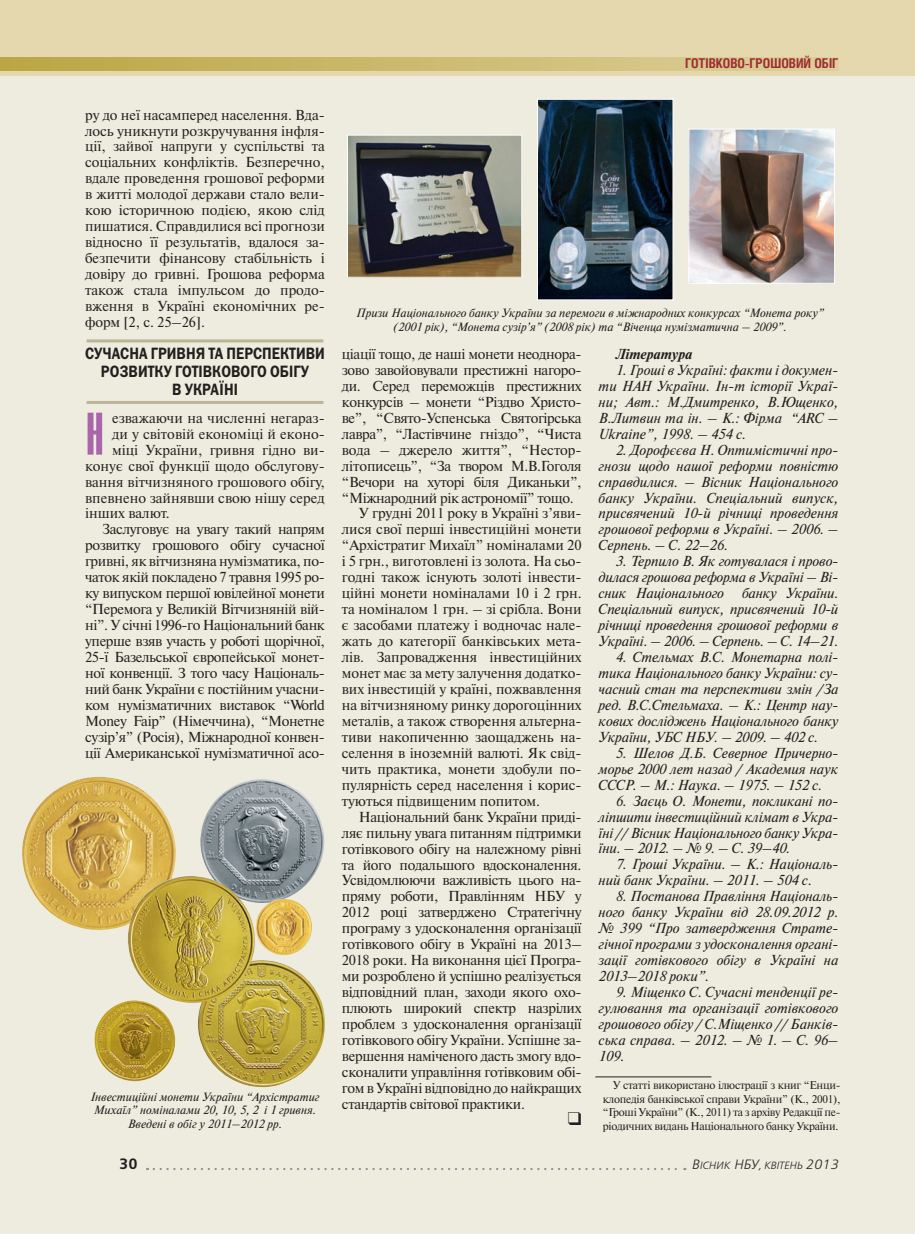
<style>
.page{position:relative;width:915px;height:1234px;background:#fff}
.page>*{position:absolute;margin:0;border:0;box-sizing:border-box;transform-origin:0 0}
.Aбзац_с_БУК_ч_б__N{font:60px "Compact C";color:#a966aa}
.ПОДЗАГОЛОВОК{font:16.5px/18px "Franklin Gothic Demi C";color:#231f20;text-align:center;scale:.85 1}
.t1{font:15px "Free Set Demi Bold C";color:#231f20}
.Текст__N{font:14.4px/15.9px "Newton C";letter-spacing:-.005em;color:#231f20;text-align:justify}
.Текст__N-2{font:italic 14.4px/15.9px "Newton C";letter-spacing:-.005em;color:#231f20;text-align:justify}
.Текст__N-3{font:14.4px/15.9px "Newton C";letter-spacing:-.025em;color:#231f20}
.Aбзац_с_БУК_ч_б__N-2{font:14.4px "Newton C";color:#231f20}
.Текст__N-4{font:italic 700 14.4px "Newton C";color:#231f20}
.РАЗДЕЛ{font:700 13.5px "Helios Cond";color:#9e2d32}
.Фото{font:italic 12px/13.5px "Newton C";color:#231f20;text-align:center}
.SnoskA{font:11.25px/13.5px "Newton C";letter-spacing:-.025em;color:#231f20;text-align:justify}
.t2{font:italic 10.5px "Free Set Light C";color:#231f20}
.s1{font-size:13.5px}
</style>
<div class="page">
<div style="left:0;top:0;width:914px;height:77px;background:#e5d8ae"></div>
<svg style="left:0;top:57px;width:838px;height:14px"></svg>
<hr style="left:914px;top:0;width:1px;height:77px;background:#e5d8ae">
<hr style="left:914px;top:77px;width:1px;height:1156px;background:#eeecde">
<div style="left:0;top:77px;width:914px;height:1156px;background:#eeecde"></div>
<hr style="left:87px;top:339px;width:236px;height:3px;background:#bdb497">
<hr style="left:87px;top:401px;width:236px;height:3px;background:#bdb497">
<svg style="left:154px;top:1168px;width:531px;height:1px"></svg>
<img style="left:198px;top:960px;width:127px;height:126px">
<img style="left:94px;top:1001px;width:82px;height:80px">
<img style="left:22px;top:776px;width:154px;height:153px">
<img style="left:200px;top:779px;width:124px;height:119px">
<img style="left:127px;top:875px;width:128px;height:127px">
<img style="left:255px;top:898px;width:57px;height:56px">
<hr style="left:595px;top:1076px;width:116px;height:1px;background:#231f20">
<img style="left:539px;top:101px;width:132px;height:197px">
<div style="left:537px;top:99px;width:136px;height:201px;border:1px solid #fff"></div>
<img style="left:690px;top:131px;width:142px;height:151px">
<div style="left:688px;top:129px;width:146px;height:155px;border:1px solid #fff"></div>
<img style="left:349px;top:137px;width:171px;height:138px">
<div style="left:347px;top:135px;width:175px;height:142px;border:1px solid #fff"></div>
<p class="Текст__N" style="left:85px;top:107px;width:241px">ру до неї насамперед населення. Вда&shy;лось уникнути розкручування інфля&shy;ції, зайвої напруги у суспільстві та соціальних конфліктів. Безперечно, вдале проведення грошової реформи в житті молодої держави стало вели&shy;кою історичною подією, якою слід пишатися. Справдилися всі прогнози відносно її результатів, вдалося за&shy;безпечити фінансову стабільність і довіру до гривні. Грошова реформа також стала імпульсом до продо&shy;вження в Україні економічних ре&shy;форм [2, с. 25–26].</p>
<p class="ПОДЗАГОЛОВОК" style="left:85px;top:344px;width:283px">СУЧАСНА ГРИВНЯ ТА ПЕРСПЕКТИВИ<br>РОЗВИТКУ ГОТІВКОВОГО ОБІГУ<br>В УКРАЇНІ</p>
<p class="Aбзац_с_БУК_ч_б__N" style="left:85px;top:404px;width:21px">Н</p>
<p class="Aбзац_с_БУК_ч_б__N-2" style="left:112px;top:410px;width:214px">езважаючи на численні негараз-</p>
<p class="Aбзац_с_БУК_ч_б__N-2" style="left:112px;top:426px;width:214px">ди у світовій економіці й еконо-</p>
<p class="Aбзац_с_БУК_ч_б__N-2" style="left:112px;top:442px;width:214px">міці України, гривня гідно ви-</p>
<p class="Aбзац_с_БУК_ч_б__N-2" style="left:85px;top:457px;width:241px">конує свої функції щодо обслугову-</p>
<p class="Aбзац_с_БУК_ч_б__N-2" style="left:85px;top:473px;width:241px">вання вітчизняного грошового обігу,</p>
<p class="Aбзац_с_БУК_ч_б__N-2" style="left:85px;top:489px;width:241px">впевнено зайнявши свою нішу серед</p>
<p class="Aбзац_с_БУК_ч_б__N-2" style="left:85px;top:505px;width:86px">інших валют.</p>
<p class="Текст__N-3" style="left:85px;top:521px;width:241px;text-indent:17px">Заслуговує на увагу такий напрям розвитку грошового обігу сучасної гривні, як вітчизняна нумізматика, по&shy;чаток якій покладено 7 травня 1995 ро&shy;ку випуском першої ювілейної монети “Перемога у Великій Вітчизняній вій&shy;ні”. У січні 1996-го Національний банк уперше взяв участь у роботі щорічної, 25-ї Базельської європейської монет&shy;ної конвенції. З того часу Національ&shy;ний банк України є постійним учасни&shy;ком нумізматичних виставок “World Money Faip” (Німеччина), “Монетне сузір’я” (Росія), Міжнародної конвен&shy;ції Американської нумізматичної асо-</p>
<p class="Фото" style="left:90px;top:1089px;width:230px">Інвестиційні монети України “Архістратиг<br>Михаїл” номіналами 20, 10, 5, 2 і 1 гривня.<br>Введені в обіг у 2011–2012 рр.</p>
<p class="РАЗДЕЛ" style="left:684px;top:55px;width:155px">ГОТІВКОВО-ГРОШОВИЙ ОБІГ</p>
<p class="Фото" style="left:356px;top:306px;width:469px">Призи Національного банку України за перемоги в міжнародних конкурсах “Монета року” (2001 рік), “Монета сузір’я” (2008 рік) та “Віченца нумізматична – 2009”.</p>
<p class="Текст__N" style="left:342px;top:346px;width:241px">ціації тощо, де наші монети неоднора&shy;зово завойовували престижні нагоро&shy;ди. Серед переможців престижних конкурсів – монети “Різдво Христо&shy;ве”, “Свято-Успенська Святогірська лавра”, “Ластівчине гніздо”, “Чиста вода – джерело життя”, “Нестор&shy;літописець”, “За твором М.В.Гоголя “Вечори на хуторі біля Диканьки”, “Міжнародний рік астрономії” тощо.</p>
<p class="Текст__N" style="left:342px;top:505px;width:241px;text-align:left;text-indent:17px">У грудні 2011 року в Україні з’яви&shy;лися свої перші інвестиційні монети “Архістратиг Михаїл” номіналами 20 і 5 грн., виготовлені із золота. На сьо&shy;годні також існують золоті інвести&shy;ційні монети номіналами 10 і 2 грн. та номіналом 1 грн. – зі срібла. Вони є засобами платежу і водночас нале&shy;жать до категорії банківських мета&shy;лів. Запровадження інвестиційних монет має за мету залучення додатко&shy;вих інвестицій у країні, пожвавлення на вітчизняному ринку дорогоцінних металів, а також створення альтерна&shy;тиви накопиченню заощаджень на&shy;селення в іноземній валюті. Як свід&shy;чить практика, монети здобули по&shy;пулярність серед населення і корис&shy;туються підвищеним попитом.</p>
<p class="Текст__N" style="left:342px;top:808px;width:241px;text-indent:17px">Національний банк України приді&shy;ляє пильну увага питанням підтримки готівкового обігу на належному рівні та його подальшого вдосконалення.<br>Усвідомлюючи важливість цього на&shy;пряму роботи, Правлінням НБУ у 2012 році затверджено Стратегічну програму з удосконалення організації готівкового обігу в Україні на 2013– 2018 роки. На виконання цієї Програ&shy;ми розроблено й успішно реалізується відповідний план, заходи якого охо&shy;плюють широкий спектр назрілих проблем з удосконалення організації готівкового обігу України. Успішне за&shy;вершення наміченого дасть змогу вдо&shy;сконалити управління готівковим обі&shy;гом в Україні відповідно до найкращих стандартів світової практики.</p>
<p class="Текст__N-4" style="left:615px;top:346px;width:78px">Література</p>
<p class="Текст__N-2" style="left:598px;top:362px;width:241px;text-indent:17px">1. Гроші в Україні: факти і докумен&shy;ти НАН України. Ін-т історії Украї&shy;ни; Авт.: М.Дмитренко, В.Ющенко, В.Литвин та ін. – К.: Фірма “ARC – Ukraine”, 1998. – 454 с.</p>
<p class="Текст__N-2" style="left:598px;top:442px;width:241px;text-indent:17px">2. Дорофєєва Н. Оптимістичні про&shy;гнози щодо нашої реформи повністю справдилися. – Вісник Національного банку України. Спеціальний випуск, присвячений 10-й річниці проведення грошової реформи в Україні. – 2006. – Серпень. – С. 22–26.</p>
<p class="Текст__N-2" style="left:598px;top:553px;width:241px;text-indent:17px">3. Терпило В. Як готувалася і прово&shy;дилася грошова реформа в Україні – Ві&shy;сник Національного</p>
<p class="Текст__N-2" style="left:598px;top:585px;width:241px;text-indent:143px">банку України.<br>Спеціальний випуск, присвячений 10-й річниці проведення грошової реформи в Україні. – 2006. – Серпень. – С. 14–21.</p>
<p class="Текст__N-2" style="left:598px;top:649px;width:241px;text-indent:17px">4. Стельмах В.С. Монетарна полі&shy;тика Національного банку України: су&shy;часний стан та перспективи змін /За ред. В.С.Стельмаха. – К.: Центр нау&shy;кових досліджень Національного банку України, УБС НБУ. – 2009. – 402 с.</p>
<p class="Текст__N-2" style="left:598px;top:744px;width:241px;text-indent:17px">5. Шелов Д.Б. Северное Причерно&shy;морье 2000 лет назад / Академия наук СССР. – М.: Наука. – 1975. – 152 с.</p>
<p class="Текст__N-2" style="left:598px;top:792px;width:241px;text-indent:17px">6. Заєць О. Монети, покликані по&shy;ліпшити інвестиційний клімат в Укра&shy;їні // Вісник Національного банку Укра&shy;їни. – 2012. – № 9. – С. 39–40.</p>
<p class="Текст__N-2" style="left:598px;top:856px;width:241px;text-indent:17px">7. Гроші України. – К.: Національ&shy;ний банк України. – 2011. – 504 с.</p>
<p class="Текст__N-2" style="left:598px;top:888px;width:241px;text-indent:17px">8. Постанова Правління Національ&shy;ного банку України від 28.09.2012 р. № 399 “Про затвердження Страте&shy;гічної програми з удосконалення органі&shy;зації готівкового обігу в Україні на 2013–2018 роки”.</p>
<p class="Текст__N-2" style="left:598px;top:984px;width:241px;text-indent:17px">9. Міщенко С. Сучасні тенденції ре&shy;гулювання та організації готівкового грошового обігу / С.Міщенко // Банків&shy;ська справа. – 2012. – № 1. – С. 96– 109.</p>
<p class="SnoskA" style="left:602px;top:1078px;width:239px;text-indent:10px">У статті використано ілюстрації з книг “Енци&shy;клопедія банківської справи України” (К., 2001), “Гроші України” (К., 2011) та з архіву Редакції пе&shy;ріодичних видань Національного банку України.</p>
<p class="t1" style="left:119px;top:1154px;width:20px">30</p>
<p class="t2" style="left:691px;top:1159px;width:148px"><span class="s1">В</span>ІСНИК <span class="s1">НБУ</span>, КВІТЕНЬ <span class="s1">2013</span></p>
</div>
